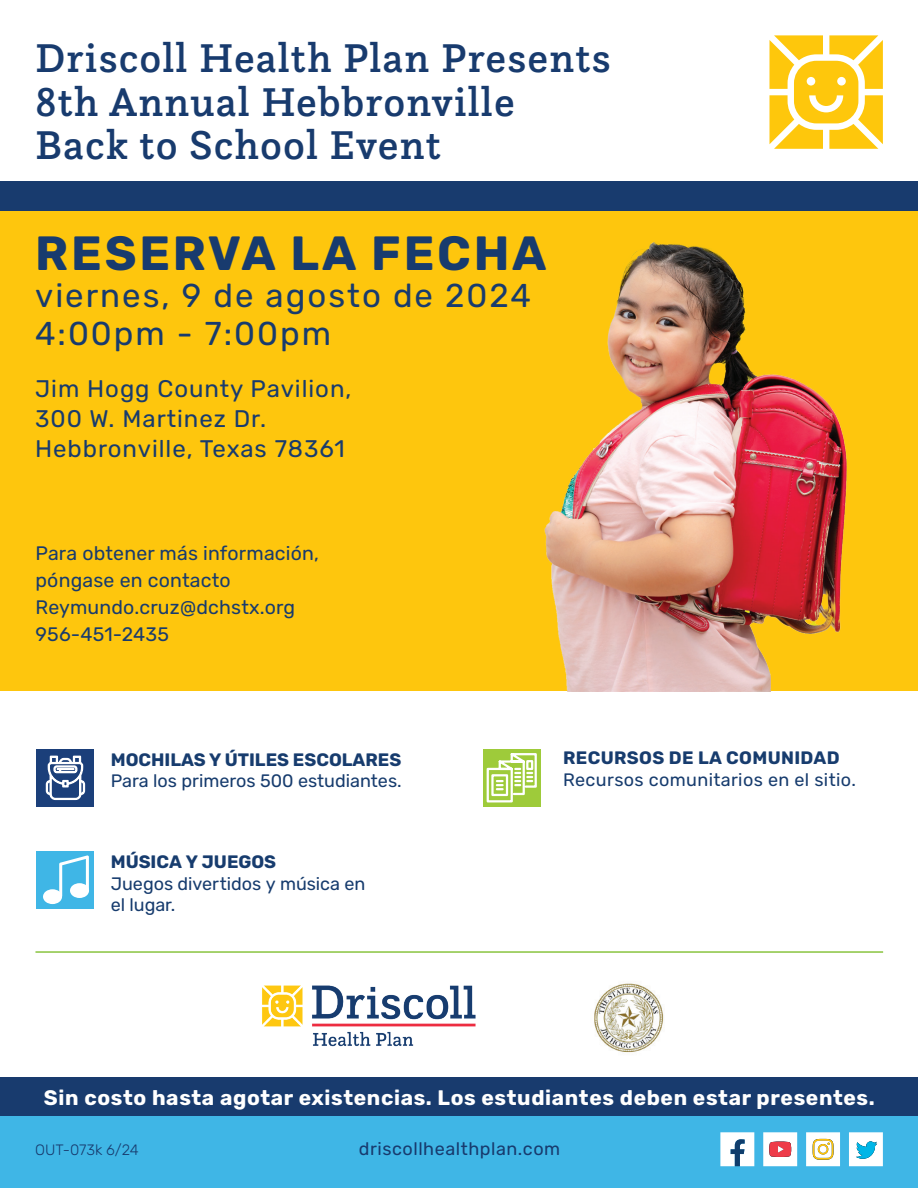
<style>
.page{position:relative;width:918px;height:1188px;background:#fff}
.page>*{position:absolute;margin:0;border:0;box-sizing:border-box;transform-origin:0 0}
.t1{font:700 48px "Rubik";letter-spacing:.06em;color:#183b6e}
.t2{font:500 42px/43.5px "Questa Slab";letter-spacing:.025em;color:#183b6e}
.t3{font:33px/37.5px "Rubik";letter-spacing:.06em;color:#183b6e}
.t4{font:24px/30px "Rubik";letter-spacing:.04em;color:#183b6e}
.t5{font:700 21px "Rubik";letter-spacing:.03em;color:#fff}
.t6{font:19.5px/27px "Rubik";letter-spacing:.01em;color:#183b6e}
.t7{font:18px/21.6px "Rubik";color:#173c6e}
.t8{font:700 18px "Rubik";color:#173c6e}
.t9{font:18px "Rubik";letter-spacing:.02em;color:#173c6e}
.t10{font:18px "Rubik";letter-spacing:.03em;color:#183b6e}
.t11{font:700 18px "Rubik";letter-spacing:.02em;color:#173c6e}
.t12{font:300 15px "Rubik";color:#183b6e}
</style>
<div class="page">
<div style="left:0;top:181px;width:918px;height:361px;background:#183b6e"></div>
<div style="left:0;top:1117px;width:918px;height:71px;background:#3fb6e6"></div>
<div style="left:0;top:212px;width:918px;height:479px;background:#fec60d"></div>
<img style="left:544px;top:242px;width:303px;height:449px">
<svg style="left:769px;top:35px;width:114px;height:114px"></svg>
<svg style="left:720px;top:1132px;width:34px;height:34px"></svg>
<svg style="left:763px;top:1132px;width:34px;height:34px"></svg>
<svg style="left:806px;top:1132px;width:34px;height:34px"></svg>
<svg style="left:849px;top:1132px;width:34px;height:34px"></svg>
<div style="left:0;top:1078px;width:918px;height:38px;background:#183b6e"></div>
<hr style="left:35px;top:951px;width:848px;height:2px;background:#89c43f">
<div style="left:37px;top:749px;width:57px;height:57px;background:#1b3f7a"></div>
<svg style="left:45px;top:755px;width:41px;height:46px"></svg>
<div style="left:483px;top:750px;width:57px;height:57px;background:#9ecb3a"></div>
<div style="left:37px;top:852px;width:57px;height:57px;background:#3fb6e6"></div>
<svg style="left:43px;top:855px;width:46px;height:49px"></svg>
<svg style="left:486px;top:753px;width:51px;height:50px"></svg>
<img style="left:262px;top:985px;width:214px;height:62px">
<img style="left:594px;top:983px;width:70px;height:70px">
<h2 class="t2" style="left:35px;top:35px;width:577px">Driscoll Health Plan Presents<br>8th Annual Hebbronville<br>Back to School Event</h2>
<h1 class="t1" style="left:35px;top:225px;width:513px">RESERVA LA FECHA</h1>
<h3 class="t3" style="left:35px;top:278px;width:497px">viernes, 9 de agosto de 2024<br>4:00pm - 7:00pm</h3>
<p class="t4" style="left:35px;top:374px;width:318px">Jim Hogg County Pavilion,<br>300 W. Martinez Dr.<br>Hebbronville, Texas 78361</p>
<p class="t6" style="left:35px;top:540px;width:285px">Para obtener más información, póngase en contacto<br>Reymundo.cruz@dchstx.org<br>956-451-2435</p>
<p class="t8" style="left:111px;top:749px;width:292px">MOCHILAS Y ÚTILES ESCOLARES</p>
<p class="t7" style="left:111px;top:771px;width:292px">Para los primeros 500 estudiantes.</p>
<p class="t8" style="left:111px;top:852px;width:167px">MÚSICA Y JUEGOS</p>
<p class="t7" style="left:111px;top:873px;width:256px">Juegos divertidos y música en el lugar.</p>
<p class="t11" style="left:563px;top:747px;width:278px">RECURSOS DE LA COMUNIDAD</p>
<p class="t9" style="left:563px;top:769px;width:294px">Recursos comunitarios en el sitio.</p>
<p class="t5" style="left:44px;top:1085px;width:832px">Sin costo hasta agotar existencias. Los estudiantes deben estar presentes.</p>
<p class="t12" style="left:35px;top:1141px;width:105px">OUT-073k 6/24</p>
<p class="t10" style="left:359px;top:1139px;width:203px">driscollhealthplan.com</p>
</div>
